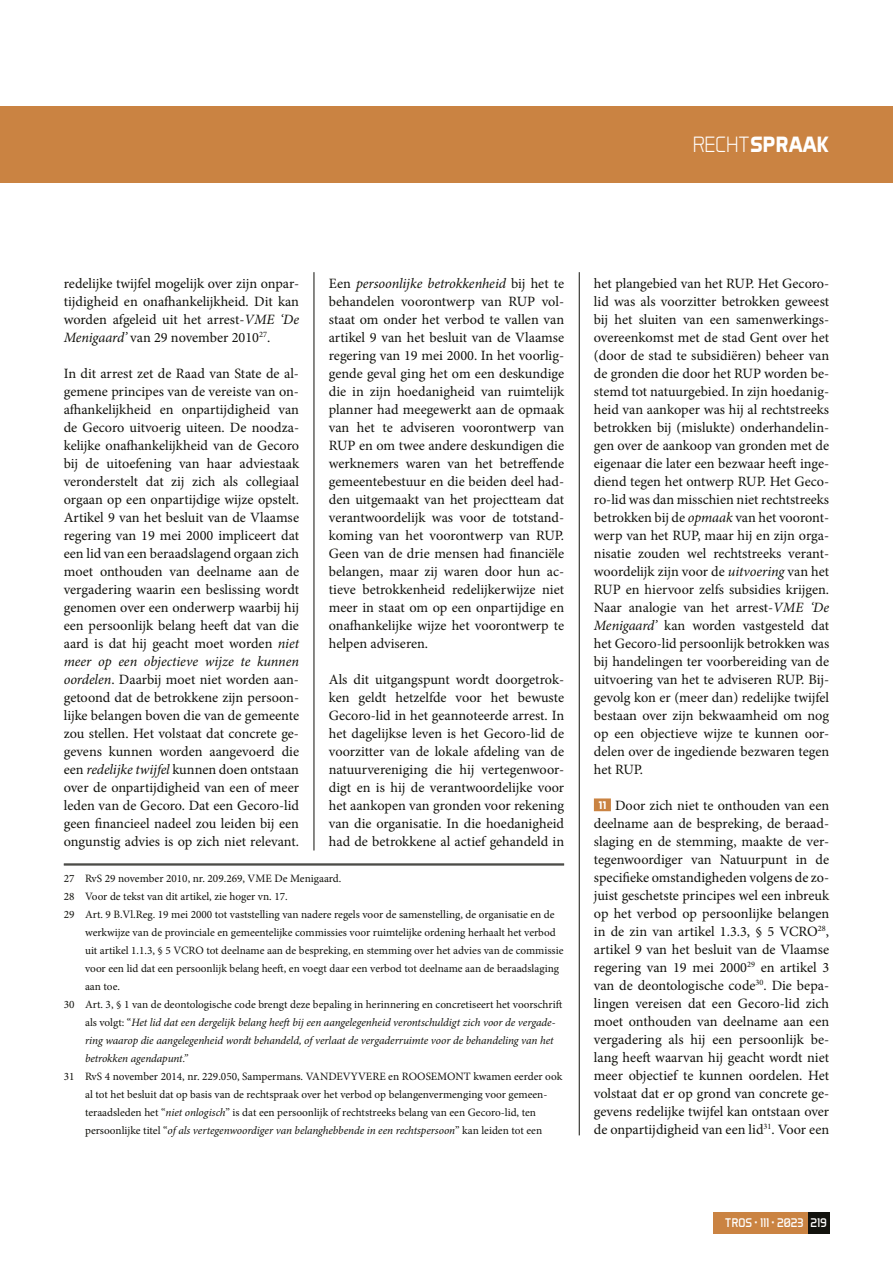
<style>
.page{position:relative;width:893px;height:1263px;background:#fff}
.page>*{position:absolute;margin:0;border:0;box-sizing:border-box;transform-origin:0 0}
.t1{font:700 22.5px "Aero Matics";color:#fff}
.t2{font:14.25px/18px "Minion Pro";color:#12120d;text-align:justify}
.t3{font:12.75px "Aero Matics";color:#fff}
.t4{font:11.25px/18px "Minion Pro";color:#12120d;text-align:center}
.t5{font:italic 11.25px "Minion Pro";letter-spacing:-.005em;color:#12120d}
.s1{font-weight:300}
.s2{font-style:italic}
.s3{font-style:normal}
.s4{font-family:"Aero Matics";font-weight:700;font-size:11.25px;color:#fff}
</style>
<div class="page">
<div style="left:594px;top:798px;width:17px;height:13px;background:#ca8342"></div>
<div style="left:0;top:106px;width:893px;height:77px;background:#ca8342"></div>
<hr style="left:314px;top:272px;width:1px;height:578px;background:#12120d">
<hr style="left:579px;top:272px;width:1px;height:863px;background:#12120d">
<hr style="left:64px;top:863px;width:500px;height:1px;background:#12120d">
<hr style="left:64px;top:865px;width:500px;height:1px;background:#12120d">
<div style="left:713px;top:1212px;width:95px;height:21px;background:#ca8342"></div>
<div style="left:808px;top:1212px;width:21px;height:21px;background:#12120d"></div>
<h1 class="t1" style="left:693px;top:131px;width:138px"><span class="s1">RECHT</span>SPRAAK</h1>
<p class="t2" style="left:64px;top:275px;width:237px">redelijke twijfel mogelijk over zijn onpar&shy;tijdigheid en onafhankelijkheid. Dit kan worden afgeleid uit het arrest-<span class="s2">VME ‘De Menigaard’</span> van 29 november 2010<sup>27</sup>.</p>
<p class="t2" style="left:64px;top:365px;width:237px">In dit arrest zet de Raad van State de al&shy;gemene principes van de vereiste van on&shy;afhankelijkheid en onpartijdigheid van de Gecoro uitvoerig uiteen. De noodza&shy;kelijke onafhankelijkheid van de Gecoro bij de uitoefening van haar adviestaak veronderstelt dat zij zich als collegiaal orgaan op een onpartijdige wijze opstelt.<br>Artikel 9 van het besluit van de Vlaamse regering van 19 mei 2000 impliceert dat een lid van een beraadslagend orgaan zich moet onthouden van deelname aan de vergadering waarin een beslissing wordt genomen over een onderwerp waarbij hij een persoonlijk belang heeft dat van die aard is dat hij geacht moet worden <span class="s2">niet meer op een objectieve wijze te kunnen oordelen</span>. Daarbij moet niet worden aan&shy;getoond dat de betrokkene zijn persoon&shy;lijke belangen boven die van de gemeente zou stellen. Het volstaat dat concrete ge&shy;gevens kunnen worden aangevoerd die een <span class="s2">redelijke twijfel</span> kunnen doen ontstaan over de onpartijdigheid van een of meer leden van de Gecoro. Dat een Gecoro-lid geen financieel nadeel zou leiden bij een ongunstig advies is op zich niet relevant.</p>
<p class="t2" style="left:329px;top:274px;width:237px">Een <span class="s2">persoonlijke betrokkenheid</span> bij het te behandelen voorontwerp van RUP vol&shy;staat om onder het verbod te vallen van artikel 9 van het besluit van de Vlaamse regering van 19 mei 2000. In het voorlig&shy;gende geval ging het om een deskundige die in zijn hoedanigheid van ruimtelijk planner had meegewerkt aan de opmaak van het te adviseren voorontwerp van RUP en om twee andere deskundigen die werknemers waren van het betreffende gemeentebestuur en die beiden deel had&shy;den uitgemaakt van het projectteam dat verantwoordelijk was voor de totstand&shy;koming van het voorontwerp van RUP.<br>Geen van de drie mensen had financiële belangen, maar zij waren door hun ac&shy;tieve betrokkenheid redelijkerwijze niet meer in staat om op een onpartijdige en onafhankelijke wijze het voorontwerp te helpen adviseren.</p>
<p class="t2" style="left:329px;top:670px;width:237px">Als dit uitgangspunt wordt doorgetrok&shy;ken geldt hetzelfde voor het bewuste Gecoro-lid in het geannoteerde arrest. In het dagelijkse leven is het Gecoro-lid de voorzitter van de lokale afdeling van de natuurvereniging die hij vertegenwoor&shy;digt en is hij de verantwoordelijke voor het aankopen van gronden voor rekening van die organisatie. In die hoedanigheid had de betrokkene al actief gehandeld in</p>
<p class="t4" style="left:64px;top:869px;width:279px">27 RvS 29 november 2010, nr. 209.269, VME De Menigaard.</p>
<p class="t4" style="left:64px;top:887px;width:225px">28 Voor de tekst van dit artikel, zie hoger vn. 17.</p>
<p class="t4" style="left:64px;top:905px;width:492px">29 Art. 9 B.Vl.Reg. 19 mei 2000 tot vaststelling van nadere regels voor de samenstelling, de organisatie en de</p>
<p class="t4" style="left:85px;top:923px;width:472px">werkwijze van de provinciale en gemeentelijke commissies voor ruimtelijke ordening herhaalt het verbod</p>
<p class="t4" style="left:85px;top:941px;width:480px">uit artikel 1.1.3, § 5 VCRO tot deelname aan de bespreking, en stemming over het advies van de commissie</p>
<p class="t4" style="left:85px;top:959px;width:475px">voor een lid dat een persoonlijk belang heeft, en voegt daar een verbod tot deelname aan de beraadslaging</p>
<p class="t4" style="left:85px;top:977px;width:36px">aan toe.</p>
<p class="t4" style="left:64px;top:995px;width:500px">30 Art. 3, § 1 van de deontologische code brengt deze bepaling in herinnering en concretiseert het voorschrift</p>
<p class="t5" style="left:85px;top:1015px;width:472px"><span class="s3">als volgt: “</span>Het lid dat een dergelijk belang heeft bij een aangelegenheid verontschuldigt zich voor de vergade-</p>
<p class="t5" style="left:85px;top:1033px;width:470px">ring waarop die aangelegenheid wordt behandeld, of verlaat de vergaderruimte voor de behandeling van het</p>
<p class="t5" style="left:85px;top:1051px;width:104px">betrokken agendapunt.”</p>
<p class="t4" style="left:64px;top:1067px;width:500px">31 RvS 4 november 2014, nr. 229.050, Sampermans. VANDEVYVERE en ROOSEMONT kwamen eerder ook al tot het besluit dat op basis van de rechtspraak over het verbod op belangenvermenging voor gemeen&shy;teraadsleden het “<span class="s2">niet onlogisch</span>” is dat een persoonlijk of rechtstreeks belang van een Gecoro-lid, ten persoonlijke titel “<span class="s2">of als vertegenwoordiger van belanghebbende in een rechtspersoon</span>” kan leiden tot een</p>
<p class="t2" style="left:594px;top:275px;width:237px">het plangebied van het RUP. Het Gecoro&shy;lid was als voorzitter betrokken geweest bij het sluiten van een samenwerkings&shy;overeenkomst met de stad Gent over het (door de stad te subsidiëren) beheer van de gronden die door het RUP worden be&shy;stemd tot natuurgebied. In zijn hoedanig&shy;heid van aankoper was hij al rechtstreeks betrokken bij (mislukte) onderhandelin&shy;gen over de aankoop van gronden met de eigenaar die later een bezwaar heeft inge&shy;diend tegen het ontwerp RUP. Het Geco&shy;ro-lid was dan misschien niet rechtstreeks betrokken bij de <span class="s2">opmaak</span> van het vooront&shy;werp van het RUP, maar hij en zijn orga&shy;nisatie zouden wel rechtstreeks verant&shy;woordelijk zijn voor de <span class="s2">uitvoering</span> van het RUP en hiervoor zelfs subsidies krijgen.<br>Naar analogie van het arrest-<span class="s2">VME ‘De Menigaard’</span> kan worden vastgesteld dat het Gecoro-lid persoonlijk betrokken was bij handelingen ter voorbereiding van de uitvoering van het te adviseren RUP. Bij&shy;gevolg kon er (meer dan) redelijke twijfel bestaan over zijn bekwaamheid om nog op een objectieve wijze te kunnen oor&shy;delen over de ingediende bezwaren tegen het RUP.</p>
<p class="t2" style="left:594px;top:797px;width:237px;text-align:center"><span class="s4">11</span> Door zich niet te onthouden van een deelname aan de bespreking, de beraad&shy;slaging en de stemming, maakte de ver&shy;tegenwoordiger van Natuurpunt in de specifieke omstandigheden volgens de zo&shy;juist geschetste principes wel een inbreuk op het verbod op persoonlijke belangen in de zin van artikel 1.3.3, § 5 VCRO<sup>28</sup>, artikel 9 van het besluit van de Vlaamse regering van 19 mei 2000<sup>29</sup> en artikel 3 van de deontologische code<sup>30</sup>. Die bepa&shy;lingen vereisen dat een Gecoro-lid zich moet onthouden van deelname aan een vergadering als hij een persoonlijk be&shy;lang heeft waarvan hij geacht wordt niet meer objectief te kunnen oordelen. Het volstaat dat er op grond van concrete ge&shy;gevens redelijke twijfel kan ontstaan over de onpartijdigheid van een lid<sup>31</sup>. Voor een</p>
<p class="t3" style="left:725px;top:1215px;width:103px">TROS • 111 • 2023 219</p>
</div>
